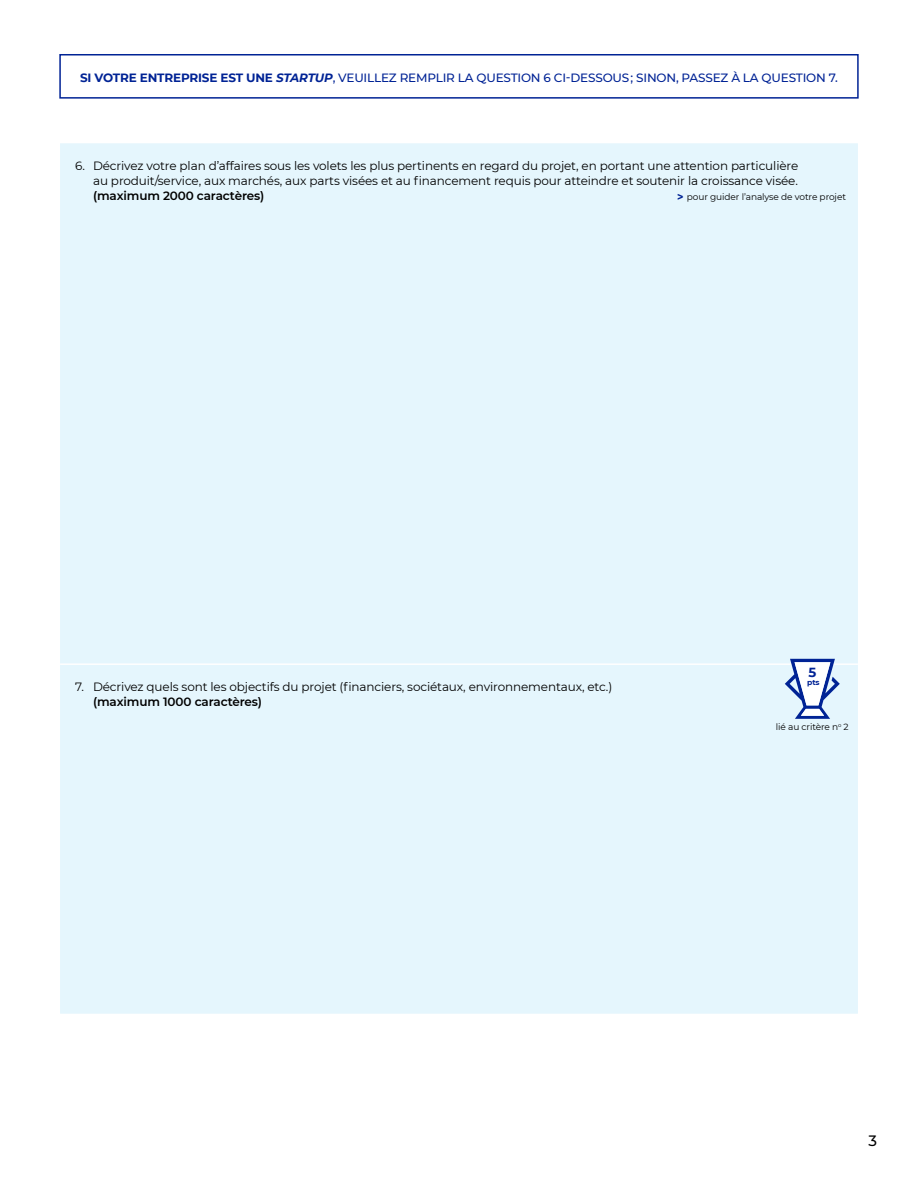
<style>
.page{position:relative;width:918px;height:1188px;background:#fff}
.page>*{position:absolute;margin:0;border:0;box-sizing:border-box;transform-origin:0 0}
.t1{font:500 15px "Montserrat";color:#000}
.t2{font:700 13.2px "Montserrat";color:#002395}
.t3{font:12px/15px "Montserrat";letter-spacing:-.01em;color:#000;text-align:right}
.t4{font:500 12px "Montserrat";letter-spacing:-.015em;color:#002395}
.t5{font:600 12px "Montserrat";letter-spacing:-.01em;color:#000}
.t6{font:9px "Montserrat";letter-spacing:-.01em;color:#000}
.t7{font:700 7.65px "Montserrat";color:#002395}
.s1{font-weight:700}
.s2{font-weight:700;font-style:italic}
.s3{font-weight:700;font-size:12px;color:#002395}
</style>
<div class="page">
<div style="left:60px;top:143px;width:798px;height:871px;background:#e5f6fd"></div>
<hr style="left:60px;top:663px;width:798px;height:2px;background:#fff">
<div style="left:59px;top:54px;width:800px;height:45px;border:2px solid #002395"></div>
<svg style="left:785px;top:659px;width:55px;height:60px"></svg>
<p class="t4" style="left:80px;top:69px;width:759px"><span class="s1">SI VOTRE ENTREPRISE EST UNE</span> <span class="s2">STARTUP</span>, VEUILLEZ REMPLIR LA QUESTION 6 CI-DESSOUS ; SINON, PASSEZ À LA QUESTION 7.</p>
<p class="t3" style="left:75px;top:158px;width:725px">6. Décrivez votre plan d’affaires sous les volets les plus pertinents en regard du projet, en portant une attention particulière au produit/service, aux marchés, aux parts visées et au financement requis pour atteindre et soutenir la croissance visée.</p>
<p class="t5" style="left:93px;top:187px;width:173px">(maximum 2000 caractères)</p>
<p class="t6" style="left:677px;top:190px;width:170px"><span class="s3">&gt;</span> pour guider l’analyse de votre projet</p>
<p class="t3" style="left:75px;top:679px;width:539px">7. Décrivez quels sont les objectifs du projet (financiers, sociétaux, environnementaux, etc.)</p>
<p class="t5" style="left:93px;top:693px;width:171px">(maximum 1000 caractères)</p>
<p class="t2" style="left:808px;top:663px;width:9px">5</p>
<p class="t7" style="left:807px;top:677px;width:14px">pts</p>
<p class="t6" style="left:776px;top:720px;width:74px">lié au critère n<sup>o</sup> 2</p>
<p class="t1" style="left:869px;top:1130px;width:10px">3</p>
</div>
